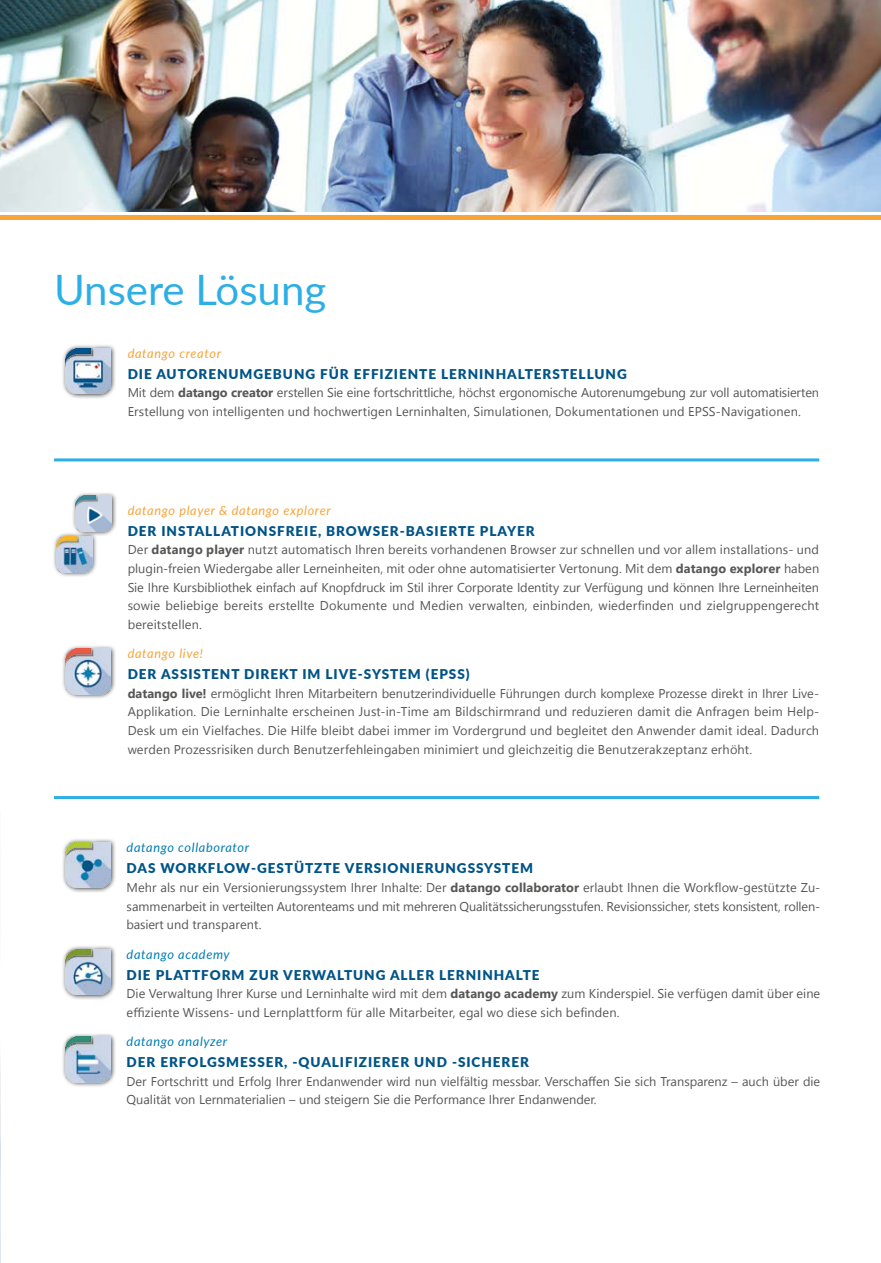
<style>
.page{position:relative;width:881px;height:1263px;background:#fff}
.page>*{position:absolute;margin:0;border:0;box-sizing:border-box;transform-origin:0 0}
.Blaue_Head{font:42px "Lato";color:#2dafe6}
.Üschri_Programme{font:900 13.5px "Lato";letter-spacing:.07em;color:#005488}
.Fließ_innen{font:12.75px/18.6px "Segoe UI";color:#575756}
.Name_Programme{font:italic 12.75px "Lato";letter-spacing:.05em;color:#f7a439}
.Name_Programme-2{font:italic 12.75px "Lato";letter-spacing:.05em;color:#007db2}
.s1{font-weight:700}
</style>
<div class="page">
<img style="left:0;top:1067px;width:1px;height:196px">
<div style="left:0;top:215px;width:880px;height:5px;background:#f7a439"></div>
<img style="left:0;top:0;width:880px;height:211px">
<div style="left:61px;top:344px;width:55px;height:55px;background:#000;opacity:.75"></div>
<img style="left:65px;top:348px;width:46px;height:46px">
<div style="left:61px;top:838px;width:55px;height:55px;background:#000;opacity:.75"></div>
<img style="left:65px;top:842px;width:46px;height:46px">
<div style="left:61px;top:945px;width:55px;height:55px;background:#000;opacity:.75"></div>
<img style="left:65px;top:949px;width:46px;height:46px">
<div style="left:61px;top:1033px;width:55px;height:54px;background:#000;opacity:.75"></div>
<img style="left:65px;top:1037px;width:46px;height:45px">
<hr style="left:54px;top:796px;width:765px;height:3px;background:#2dafe6">
<div style="left:61px;top:645px;width:55px;height:54px;background:#000;opacity:.75"></div>
<img style="left:65px;top:649px;width:46px;height:45px">
<div style="left:72px;top:491px;width:45px;height:45px;background:#000;opacity:.75"></div>
<img style="left:76px;top:496px;width:36px;height:35px">
<div style="left:52px;top:532px;width:45px;height:45px;background:#000;opacity:.75"></div>
<img style="left:56px;top:536px;width:36px;height:36px">
<hr style="left:54px;top:458px;width:765px;height:3px;background:#2dafe6">
<p class="Blaue_Head" style="left:54px;top:260px;width:274px">Unsere Lösung</p>
<p class="Name_Programme" style="left:128px;top:344px;width:95px">datango creator</p>
<p class="Üschri_Programme" style="left:128px;top:364px;width:500px">DIE AUTORENUMGEBUNG FÜR EFFIZIENTE LERNINHALTERSTELLUNG</p>
<p class="Fließ_innen" style="left:128px;top:383px;width:692px">Mit dem <span class="s1">datango creator</span> erstellen Sie eine fortschrittliche, höchst ergonomische Autorenumgebung zur voll automatisierten<br>Erstellung von intelligenten und hochwertigen Lerninhalten, Simulationen, Dokumentationen und EPSS-Navigationen.</p>
<p class="Name_Programme" style="left:128px;top:501px;width:204px">datango player &amp; datango explorer</p>
<p class="Üschri_Programme" style="left:128px;top:521px;width:408px">DER INSTALLATIONSFREIE, BROWSER-BASIERTE PLAYER</p>
<p class="Fließ_innen" style="left:128px;top:540px;width:692px;text-align:justify">Der <span class="s1">datango player</span> nutzt automatisch Ihren bereits vorhandenen Browser zur schnellen und vor allem installations- und plugin-freien Wiedergabe aller Lerneinheiten, mit oder ohne automatisierter Vertonung. Mit dem <span class="s1">datango explorer</span> haben Sie Ihre Kursbibliothek einfach auf Knopfdruck im Stil ihrer Corporate Identity zur Verfügung und können Ihre Lerneinheiten sowie beliebige bereits erstellte Dokumente und Medien verwalten, einbinden, wiederfinden und zielgruppengerecht bereitstellen.</p>
<p class="Name_Programme" style="left:128px;top:644px;width:77px">datango live!</p>
<p class="Üschri_Programme" style="left:128px;top:664px;width:343px">DER ASSISTENT DIREKT IM LIVE-SYSTEM (EPSS)</p>
<p class="Fließ_innen" style="left:128px;top:683px;width:692px;text-align:justify"><span class="s1">datango live!</span> ermöglicht Ihren Mitarbeitern benutzerindividuelle Führungen durch komplexe Prozesse direkt in Ihrer Live-Applikation. Die Lerninhalte erscheinen Just-in-Time am Bildschirmrand und reduzieren damit die Anfragen beim Help-Desk um ein Vielfaches. Die Hilfe bleibt dabei immer im Vordergrund und begleitet den Anwender damit ideal. Dadurch werden Prozessrisiken durch Benutzerfehleingaben minimiert und gleichzeitig die Benutzerakzeptanz erhöht.</p>
<p class="Name_Programme-2" style="left:126px;top:839px;width:124px">datango collaborator</p>
<p class="Üschri_Programme" style="left:126px;top:858px;width:408px">DAS WORKFLOW-GESTÜTZTE VERSIONIERUNGSSYSTEM</p>
<p class="Fließ_innen" style="left:126px;top:878px;width:695px;text-align:justify">Mehr als nur ein Versionierungssystem Ihrer Inhalte: Der <span class="s1">datango collaborator</span> erlaubt Ihnen die Workflow-gestützte Zu&shy;sammenarbeit in verteilten Autorenteams und mit mehreren Qualitätssicherungsstufen. Revisionssicher, stets konsistent, rollen&shy;basiert und transparent.</p>
<p class="Name_Programme-2" style="left:126px;top:945px;width:105px">datango academy</p>
<p class="Üschri_Programme" style="left:126px;top:964px;width:414px">DIE PLATTFORM ZUR VERWALTUNG ALLER LERNINHALTE</p>
<p class="Fließ_innen" style="left:126px;top:984px;width:695px">Die Verwaltung Ihrer Kurse und Lerninhalte wird mit dem <span class="s1">datango academy</span> zum Kinderspiel. Sie verfügen damit über eine effiziente Wissens- und Lernplattform für alle Mitarbeiter, egal wo diese sich befinden.</p>
<p class="Name_Programme-2" style="left:126px;top:1032px;width:102px">datango analyzer</p>
<p class="Üschri_Programme" style="left:126px;top:1052px;width:403px">DER ERFOLGSMESSER, -QUALIFIZIERER UND -SICHERER</p>
<p class="Fließ_innen" style="left:126px;top:1071px;width:695px">Der Fortschritt und Erfolg Ihrer Endanwender wird nun vielfältig messbar. Verschaffen Sie sich Transparenz – auch über die<br>Qualität von Lernmaterialien – und steigern Sie die Performance Ihrer Endanwender.</p>
</div>
